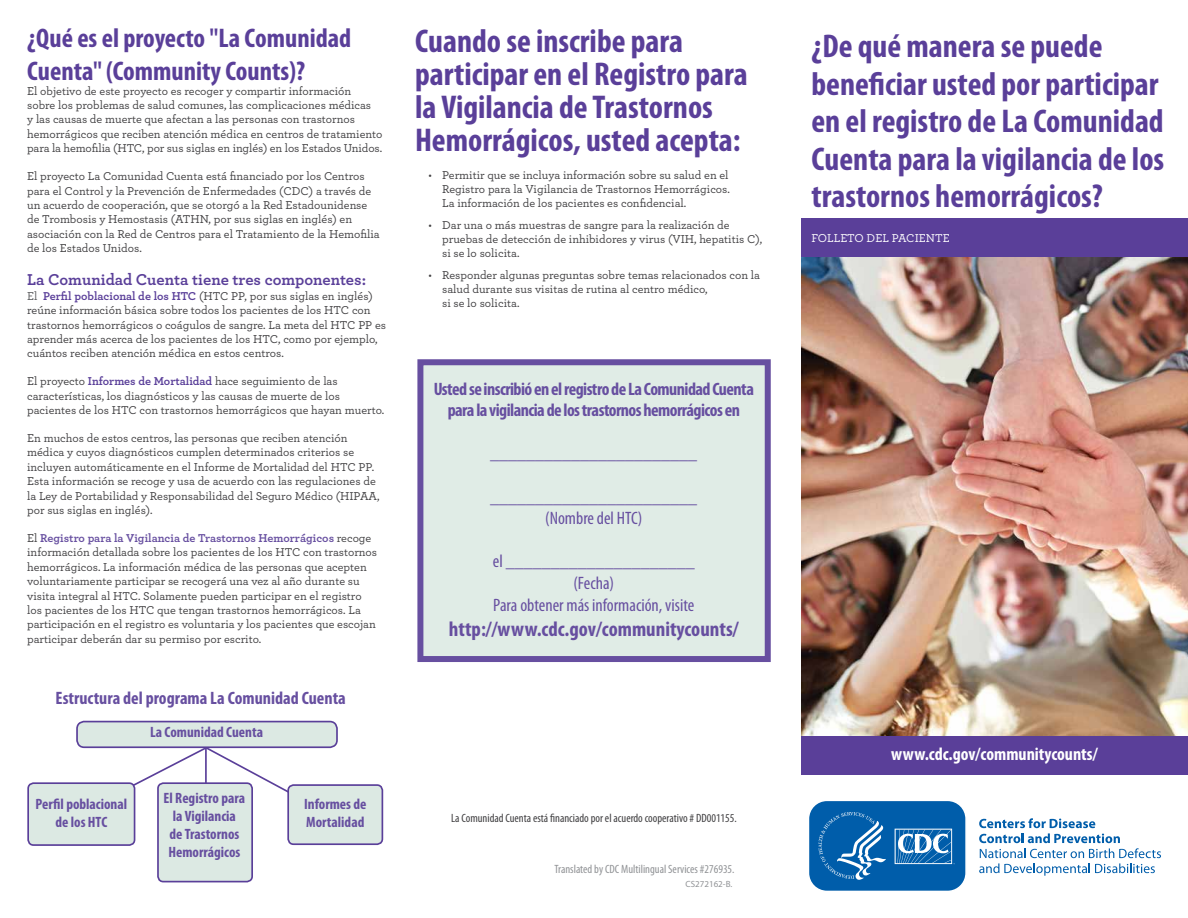
<style>
.page{position:relative;width:1188px;height:918px;background:#fff}
.page>*{position:absolute;margin:0;border:0;box-sizing:border-box;transform-origin:0 0}
.t1{font:700 condensed 33px/37.5px "Myriad Pro";color:#5a3f99}
.t2{font:700 condensed 27px/33px "Myriad Pro";color:#5a3f99}
.body_copy{font:700 condensed 21px "Myriad Pro";color:#674fa0}
.body_copy-2{font:700 condensed 18px/21.6px "Myriad Pro";letter-spacing:-.03em;color:#674fa0;text-align:center}
.body_copy-3{font:condensed 18px "Myriad Pro";color:#674fa0}
.body_copy-4{font:700 condensed 18px "Myriad Pro";color:#674fa0}
.body_copy-5{font:700 condensed 18px "Myriad Pro";color:#fff}
.body_copy-6{font:700 16.5px "Archer";color:#5a3f99}
.t3{font:700 condensed 15px/18px "Myriad Pro";color:#674fa0;text-align:center}
.body_copy-7{font:12px/14.4px "Archer";color:#414042}
.body_copy-8{font:condensed 12px "Myriad Pro";color:#414042}
.body_copy-9{font:condensed 12px "Myriad Pro";color:#919396}
.body_copy-10{font:12px "Archer";color:#fff}
.t4{font:9px "Myriad Pro";color:#919396}
.s1{color:#58595b}
.s2{font-weight:700;color:#5a3f99}
.s3{font-weight:700;color:#674fa0}
.s4{font-family:"Archer Index"}
</style>
<div class="page">
<div style="left:28px;top:783px;width:107px;height:62px;background:#dce9e3;border-radius:5px"></div>
<div style="left:27px;top:782px;width:108px;height:64px;border:2px solid #5a3f99;border-radius:5px"></div>
<svg style="left:63px;top:746px;width:271px;height:77px"></svg>
<div style="left:288px;top:785px;width:94px;height:59px;background:#dce9e3;border-radius:5px"></div>
<div style="left:287px;top:784px;width:96px;height:61px;border:2px solid #5a3f99;border-radius:5px"></div>
<div style="left:417px;top:359px;width:354px;height:303px;background:#e0ece6;border:6px solid #674fa0"></div>
<img style="left:801px;top:257px;width:387px;height:479px">
<div style="left:801px;top:736px;width:387px;height:39px;background:#5a3f99"></div>
<svg style="left:979px;top:818px;width:182px;height:58px"></svg>
<svg style="left:809px;top:801px;width:157px;height:90px;background:#2172b5"></svg>
<div style="left:801px;top:218px;width:387px;height:39px;background:#5a3f99"></div>
<hr style="left:205px;top:747px;width:2px;height:77px;background:#5a3f99">
<div style="left:158px;top:783px;width:94px;height:99px;background:#dce9e3;border-radius:5px"></div>
<div style="left:157px;top:782px;width:96px;height:100px;border:2px solid #5a3f99;border-radius:5px"></div>
<div style="left:77px;top:722px;width:260px;height:25px;background:#dce9e3;border-radius:7px"></div>
<div style="left:76px;top:721px;width:262px;height:27px;border:2px solid #5a3f99;border-radius:7px"></div>
<p class="t2" style="left:27px;top:22px;width:326px">¿Qué es el proyecto "La Comunidad<br>Cuenta" (Community Counts)?</p>
<p class="body_copy-7" style="left:27px;top:83px;width:357px">El objetivo de este proyecto es recoger y compartir información sobre los problemas de salud comunes, las complicaciones médicas<br>y las causas de muerte que afectan a las personas con trastornos hemorrágicos que reciben atención médica en centros de tratamiento para la hemofilia (HTC, por sus siglas en inglés) en los Estados Unidos.</p>
<p class="body_copy-7" style="left:27px;top:169px;width:354px">El proyecto La Comunidad Cuenta está financiado por los Centros para el Control y la Prevención de Enfermedades (CDC) a través de un acuerdo de cooperación, que se otorgó a la Red Estadounidense de Trombosis y Hemostasis (ATHN, por sus siglas en inglés) en asociación con la Red de Centros para el Tratamiento de la Hemofilia de los Estados Unidos.</p>
<p class="body_copy-6" style="left:27px;top:270px;width:340px">La Comunidad Cuenta tiene tres componentes:</p>
<p class="body_copy-7" style="left:27px;top:289px;width:360px"><span class="s1">El</span> <span class="s2">Perfil poblacional de los HTC</span> (HTC PP, por sus siglas en inglés) reúne información básica sobre todos los pacientes de los HTC con trastornos hemorrágicos o coágulos de sangre. La meta del HTC PP es aprender más acerca de los pacientes de los HTC, como por ejemplo, cuántos reciben atención médica en estos centros.</p>
<p class="body_copy-7" style="left:27px;top:374px;width:359px">El proyecto <span class="s2">Informes de Mortalidad</span> hace seguimiento de las características, los diagnósticos y las causas de muerte de los pacientes de los HTC con trastornos hemorrágicos que hayan muerto.</p>
<p class="body_copy-7" style="left:27px;top:431px;width:354px">En muchos de estos centros, las personas que reciben atención médica y cuyos diagnósticos cumplen determinados criterios se incluyen automáticamente en el Informe de Mortalidad del HTC PP.<br>Esta información se recoge y usa de acuerdo con las regulaciones de la Ley de Portabilidad y Responsabilidad del Seguro Médico (HIPAA, por sus siglas en inglés).</p>
<p class="body_copy-7" style="left:27px;top:531px;width:351px">El <span class="s3">Registro para la Vigilancia de Trastornos Hemorrágicos</span> recoge información detallada sobre los pacientes de los HTC con trastornos hemorrágicos. La información médica de las personas que acepten voluntariamente participar se recogerá una vez al año durante su visita integral al HTC. Solamente pueden participar en el registro los pacientes de los HTC que tengan trastornos hemorrágicos. La participación en el registro es voluntaria y los pacientes que escojan participar deberán dar su permiso por escrito.</p>
<p class="body_copy-4" style="left:56px;top:688px;width:292px">Estructura del programa La Comunidad Cuenta</p>
<p class="t3" style="left:150px;top:724px;width:114px">La Comunidad Cuenta</p>
<p class="t3" style="left:36px;top:796px;width:93px">Perfil poblacional de los HTC</p>
<p class="t3" style="left:164px;top:790px;width:83px">El Registro para la Vigilancia<br>de Trastornos<br>Hemorrágicos</p>
<p class="t3" style="left:304px;top:796px;width:64px;text-align:left">Informes de<br>Mortalidad</p>
<p class="t1" style="left:415px;top:25px;width:334px;line-height:33px">Cuando se inscribe para participar en el Registro para la Vigilancia de Trastornos<br>Hemorrágicos, usted acepta:</p>
<p class="body_copy-7" style="left:442px;top:167px;width:289px;text-align:justify;text-indent:-14px"><span class="s4">•</span> Permitir que se incluya información sobre su salud en el Registro para la Vigilancia de Trastornos Hemorrágicos.<br>La información de los pacientes es confidencial.</p>
<p class="body_copy-7" style="left:442px;top:217px;width:322px;text-indent:-14px"><span class="s4">•</span> Dar una o más muestras de sangre para la realización de pruebas de detección de inhibidores y virus (VIH, hepatitis C), si se lo solicita.</p>
<p class="body_copy-7" style="left:442px;top:267px;width:319px;text-indent:-14px"><span class="s4">•</span> Responder algunas preguntas sobre temas relacionados con la salud durante sus visitas de rutina al centro médico,<br>si se lo solicita.</p>
<p class="body_copy-2" style="left:434px;top:378px;width:322px">Usted se inscribió en el registro de La Comunidad Cuenta para la vigilancia de los trastornos hemorrágicos en</p>
<p class="body_copy-2" style="left:490px;top:443px;width:208px">_______________________</p>
<p class="body_copy-2" style="left:490px;top:486px;width:208px">_______________________</p>
<p class="body_copy-3" style="left:545px;top:509px;width:99px">(Nombre del HTC)</p>
<p class="body_copy-3" style="left:493px;top:552px;width:203px">el _____________________</p>
<p class="body_copy-3" style="left:573px;top:573px;width:42px">(Fecha)</p>
<p class="body_copy-3" style="left:493px;top:595px;width:203px">Para obtener más información, visite</p>
<p class="body_copy" style="left:449px;top:617px;width:291px">http://www.cdc.gov/communitycounts/</p>
<p class="body_copy-8" style="left:451px;top:812px;width:287px">La Comunidad Cuenta está financiado por el acuerdo cooperativo # DD001155.</p>
<p class="body_copy-9" style="left:555px;top:862px;width:182px">Translated by CDC Multilingual Services #276935.</p>
<p class="t4" style="left:686px;top:879px;width:48px">CS272162-B.</p>
<p class="t1" style="left:811px;top:28px;width:354px">¿De qué manera se puede beneficiar usted por participar en el registro de La Comunidad<br>Cuenta para la vigilancia de los trastornos hemorrágicos?</p>
<p class="body_copy-10" style="left:811px;top:231px;width:140px">FOLLETO DEL PACIENTE</p>
<p class="body_copy-5" style="left:891px;top:744px;width:208px">www.cdc.gov/communitycounts/</p>
</div>
